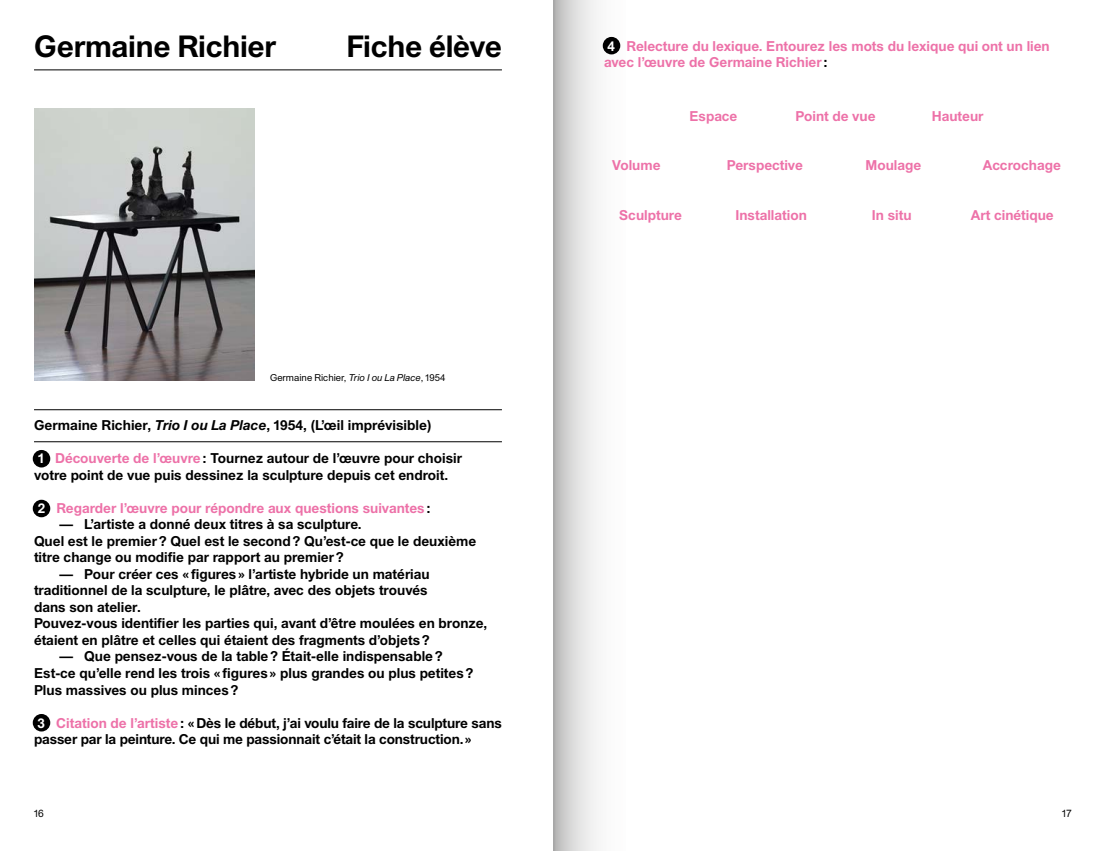
<style>
.page{position:relative;width:1106px;height:851px;background:#fff}
.page>*{position:absolute;margin:0;border:0;box-sizing:border-box;transform-origin:0 0}
.t1{font:700 30px "Union";letter-spacing:-.01em;color:#000}
.t2{font:700 13.8px/16.5px "Union";color:#000}
.t3{font:700 13.8px/16.5px "Union";color:#ed71a8}
.t4{font:10.35px "Union";color:#000}
.t5{font:9.6px "Union";color:#000}
.s1{font-style:italic}
.s2{font-size:13.5px;color:#fff}
.s3{color:#ed71a8}
.s4{color:#000}
</style>
<div class="page">
<svg style="left:553px;top:0;width:68px;height:850px"></svg>
<div style="left:33px;top:450px;width:17px;height:17px;background:#000;border-radius:50%"></div>
<div style="left:33px;top:499px;width:17px;height:18px;background:#000;border-radius:50%"></div>
<div style="left:33px;top:713px;width:17px;height:18px;background:#000;border-radius:50%"></div>
<div style="left:603px;top:37px;width:17px;height:17px;background:#000;border-radius:50%"></div>
<hr style="left:34px;top:69px;width:468px;height:1px;background:#000">
<hr style="left:34px;top:409px;width:468px;height:1px;background:#000">
<hr style="left:34px;top:441px;width:468px;height:1px;background:#000">
<img style="left:34px;top:108px;width:221px;height:273px">
<h1 class="t1" style="left:34px;top:28px;width:244px">Germaine Richier</h1>
<h1 class="t1" style="left:346px;top:28px;width:157px">Fiche élève</h1>
<p class="t5" style="left:270px;top:372px;width:177px">Germaine Richier, <span class="s1">Trio I ou La Place</span>, 1954</p>
<p class="t2" style="left:34px;top:417px;width:399px">Germaine Richier, <span class="s1">Trio I ou La Place</span>, 1954, (L’œil imprévisible)</p>
<p class="t2" style="left:34px;top:450px;width:429px;text-indent:4px"><span class="s2">1</span> <span class="s3">Découverte de l’œuvre</span>: Tournez autour de l’œuvre pour choisir votre point de vue puis dessinez la sculpture depuis cet endroit.</p>
<p class="t3" style="left:38px;top:499px;width:394px"><span class="s2">2</span> Regarder l’œuvre pour répondre aux questions suivantes<span class="s4">:</span></p>
<p class="t2" style="left:34px;top:516px;width:444px;text-indent:26px">— L’artiste a donné deux titres à sa sculpture.<br>Quel est le premier? Quel est le second? Qu’est-ce que le deuxième titre change ou modifie par rapport au premier?</p>
<p class="t2" style="left:34px;top:565px;width:454px;text-indent:26px">— Pour créer ces «figures» l’artiste hybride un matériau traditionnel de la sculpture, le plâtre, avec des objets trouvés<br>dans son atelier.<br>Pouvez-vous identifier les parties qui, avant d’être moulées en bronze, étaient en plâtre et celles qui étaient des fragments d’objets?</p>
<p class="t2" style="left:34px;top:648px;width:441px;text-indent:26px">— Que pensez-vous de la table? Était-elle indispensable?<br>Est-ce qu’elle rend les trois «figures» plus grandes ou plus petites?<br>Plus massives ou plus minces?</p>
<p class="t2" style="left:34px;top:714px;width:469px"><span class="s2">3</span> <span class="s3">Citation de l’artiste</span>: «Dès le début, j’ai voulu faire de la sculpture sans passer par la peinture. Ce qui me passionnait c’était la construction.»</p>
<p class="t3" style="left:604px;top:37px;width:447px"><span class="s2">4</span> Relecture du lexique. Entourez les mots du lexique qui ont un lien avec l’œuvre de Germaine Richier<span class="s4">:</span></p>
<p class="t3" style="left:689px;top:107px;width:49px">Espace</p>
<p class="t3" style="left:795px;top:107px;width:82px">Point de vue</p>
<p class="t3" style="left:931px;top:107px;width:53px">Hauteur</p>
<p class="t3" style="left:612px;top:157px;width:50px">Volume</p>
<p class="t3" style="left:727px;top:157px;width:78px">Perspective</p>
<p class="t3" style="left:865px;top:157px;width:57px">Moulage</p>
<p class="t3" style="left:982px;top:157px;width:80px">Accrochage</p>
<p class="t3" style="left:619px;top:206px;width:64px">Sculpture</p>
<p class="t3" style="left:735px;top:206px;width:73px">Installation</p>
<p class="t3" style="left:872px;top:206px;width:41px">In situ</p>
<p class="t3" style="left:970px;top:206px;width:84px">Art cinétique</p>
<p class="t4" style="left:34px;top:807px;width:11px">16</p>
<p class="t4" style="left:1062px;top:807px;width:11px">17</p>
</div>
